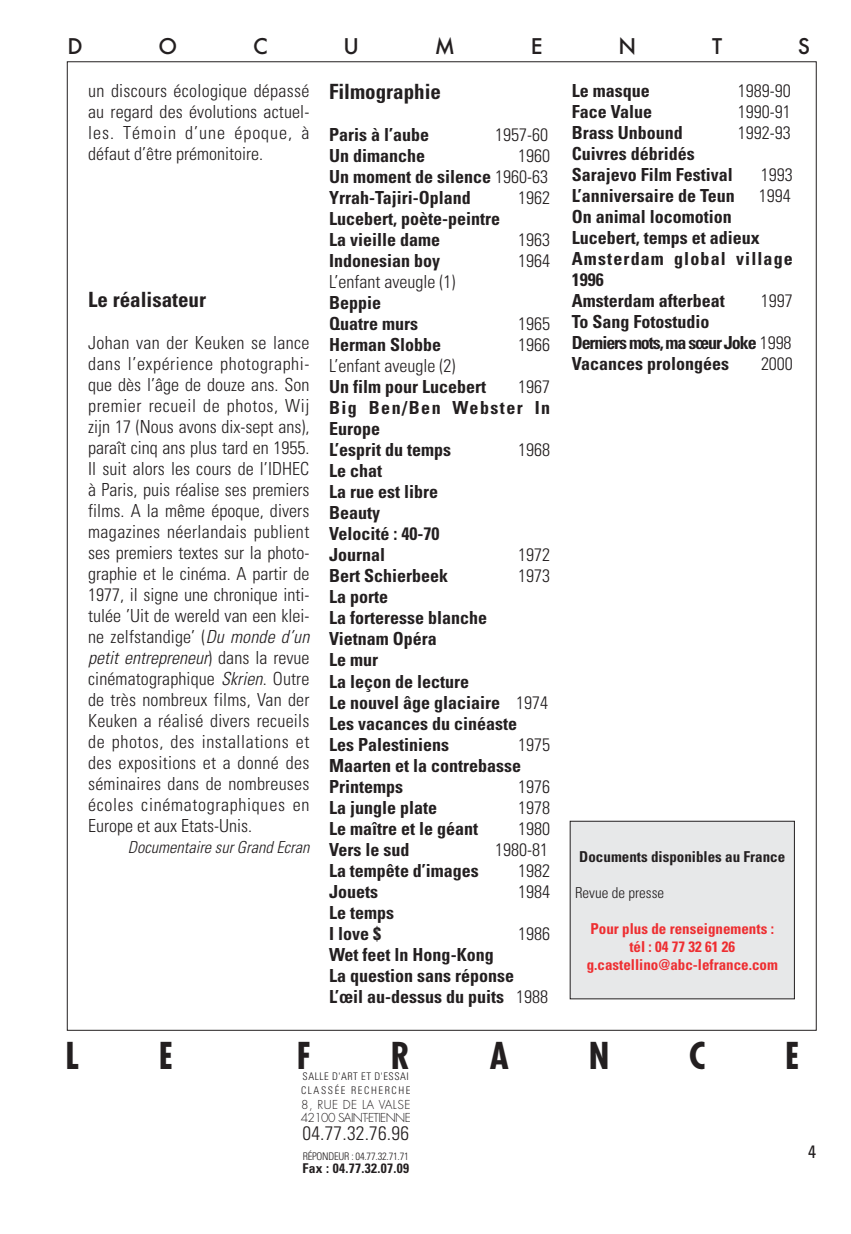
<style>
.page{position:relative;width:851px;height:1234px;background:#fff}
.page>*{position:absolute;margin:0;border:0;box-sizing:border-box;transform-origin:0 0}
.t1{font:700 condensed 36px "Futura";color:#231f20}
.t2{font:700 condensed 21px "Univers";color:#231f20}
.t3{font:500 21px "Futura";color:#231f20}
.t4{font:300 condensed 19.5px "Univers";letter-spacing:.01em;color:#231f20}
.t5{font:300 condensed 18px/21px "Univers";color:#231f20;text-align:justify}
.t6{font:700 condensed 18px/21px "Univers";color:#231f20}
.t7{font:condensed 18px "Univers";color:#231f20}
.t8{font:italic 300 condensed 16.5px "Univers";color:#231f20}
.t9{font:700 condensed 15px/18px "Univers";color:#ee2e31;text-align:center}
.t10{font:700 condensed 15px "Univers";color:#231f20}
.t11{font:300 condensed 15px "Univers";color:#231f20}
.t12{font:700 condensed 13.5px "Univers";letter-spacing:.025em;color:#231f20}
.t13{font:300 12px/13.5px "Futura";letter-spacing:-.05em;color:#231f20}
.t14{font:300 condensed 10.5px/13.5px "Univers";letter-spacing:.15em;color:#231f20}
.t15{font:300 condensed 10.5px "Univers";letter-spacing:-.02em;color:#231f20}
.s1{font-style:italic}
.s2{font-weight:300}
</style>
<div class="page">
<div style="left:570px;top:821px;width:224px;height:177px;background:#e7e8e9"></div>
<p class="t3" style="left:67px;top:37px;width:17px">D</p>
<p class="t3" style="left:158px;top:37px;width:20px">O</p>
<p class="t3" style="left:253px;top:37px;width:16px">C</p>
<p class="t3" style="left:343px;top:37px;width:17px">U</p>
<p class="t3" style="left:435px;top:37px;width:22px">M</p>
<p class="t3" style="left:531px;top:37px;width:13px">E</p>
<p class="t3" style="left:618px;top:37px;width:19px">N</p>
<p class="t3" style="left:712px;top:37px;width:12px">T</p>
<p class="t3" style="left:797px;top:37px;width:14px">S</p>
<p class="t5" style="left:88px;top:82px;width:223px">un discours écologique dépassé au regard des évolutions actuel&shy;les. Témoin d’une époque, à défaut d’être prémonitoire.</p>
<p class="t2" style="left:88px;top:291px;width:119px">Le réalisateur</p>
<p class="t5" style="left:88px;top:334px;width:223px">Johan van der Keuken se lance dans l’expérience photographi&shy;que dès l’âge de douze ans. Son premier recueil de photos, Wij zijn 17 (Nous avons dix-sept ans), paraît cinq ans plus tard en 1955.<br>Il suit alors les cours de l’IDHEC à Paris, puis réalise ses premiers films. A la même époque, divers magazines néerlandais publient ses premiers textes sur la photo&shy;graphie et le cinéma. A partir de 1977, il signe une chronique inti&shy;tulée ’Uit de wereld van een klei&shy;ne zelfstandige’ (<span class="s1">Du monde d’un petit entrepreneur</span>) dans la revue cinématographique <span class="s1">Skrien</span>. Outre de très nombreux films, Van der Keuken a réalisé divers recueils de photos, des installations et des expositions et a donné des séminaires dans de nombreuses écoles cinématographiques en Europe et aux Etats-Unis.</p>
<p class="t8" style="left:128px;top:841px;width:183px">Documentaire sur Grand Ecran</p>
<p class="t2" style="left:329px;top:84px;width:113px">Filmographie</p>
<p class="t6" style="left:329px;top:126px;width:101px">Paris à l’aube</p>
<p class="t5" style="left:495px;top:126px;width:54px">1957-60</p>
<p class="t6" style="left:329px;top:147px;width:97px">Un dimanche</p>
<p class="t6" style="left:329px;top:147px;width:223px;text-align:justify;text-indent:189px"><span class="s2">1960<br></span>Un moment de silence <span class="s2">1960-63<br></span>Yrrah-Tajiri-Opland</p>
<p class="t5" style="left:518px;top:189px;width:33px">1962</p>
<p class="t6" style="left:329px;top:210px;width:172px">Lucebert, poète-peintre<br>La vieille dame</p>
<p class="t5" style="left:518px;top:231px;width:33px">1963</p>
<p class="t6" style="left:329px;top:252px;width:112px">Indonesian boy</p>
<p class="t5" style="left:518px;top:252px;width:33px">1964</p>
<p class="t5" style="left:329px;top:273px;width:128px">L’enfant aveugle (1)</p>
<p class="t6" style="left:329px;top:294px;width:90px">Beppie<br>Quatre murs</p>
<p class="t5" style="left:518px;top:315px;width:33px">1965</p>
<p class="t6" style="left:329px;top:336px;width:113px">Herman Slobbe</p>
<p class="t5" style="left:518px;top:336px;width:33px">1966</p>
<p class="t5" style="left:329px;top:357px;width:128px">L’enfant aveugle (2)</p>
<p class="t6" style="left:329px;top:378px;width:158px">Un film pour Lucebert</p>
<p class="t5" style="left:518px;top:378px;width:33px">1967</p>
<p class="t6" style="left:329px;top:399px;width:223px">Big Ben/Ben Webster In<br>Europe<br>L’esprit du temps</p>
<p class="t5" style="left:518px;top:441px;width:33px">1968</p>
<p class="t6" style="left:329px;top:462px;width:112px">Le chat<br>La rue est libre<br>Beauty<br>Velocité : 40-70<br>Journal</p>
<p class="t5" style="left:518px;top:546px;width:33px">1972</p>
<p class="t6" style="left:329px;top:567px;width:120px">Bert Schierbeek</p>
<p class="t5" style="left:518px;top:567px;width:33px">1973</p>
<p class="t6" style="left:329px;top:588px;width:220px">La porte<br>La forteresse blanche<br>Vietnam Opéra<br>Le mur<br>La leçon de lecture<br>Le nouvel âge glaciaire <span class="s2">1974<br></span>Les vacances du cinéaste<br>Les Palestiniens</p>
<p class="t5" style="left:518px;top:735px;width:33px">1975</p>
<p class="t6" style="left:329px;top:756px;width:193px">Maarten et la contrebasse<br>Printemps</p>
<p class="t5" style="left:518px;top:777px;width:33px">1976</p>
<p class="t6" style="left:329px;top:798px;width:110px">La jungle plate</p>
<p class="t5" style="left:518px;top:798px;width:33px">1978</p>
<p class="t6" style="left:329px;top:819px;width:150px">Le maître et le géant</p>
<p class="t5" style="left:518px;top:819px;width:33px">1980</p>
<p class="t6" style="left:329px;top:840px;width:82px">Vers le sud</p>
<p class="t5" style="left:495px;top:840px;width:54px">1980-81</p>
<p class="t6" style="left:329px;top:861px;width:151px">La tempête d’images</p>
<p class="t5" style="left:518px;top:861px;width:33px">1982</p>
<p class="t6" style="left:329px;top:882px;width:50px">Jouets</p>
<p class="t5" style="left:518px;top:882px;width:33px">1984</p>
<p class="t6" style="left:329px;top:903px;width:66px">Le temps<br>I love $</p>
<p class="t5" style="left:518px;top:924px;width:33px">1986</p>
<p class="t6" style="left:329px;top:945px;width:221px">Wet feet ln Hong-Kong<br>La question sans réponse<br>L’œil au-dessus du puits <span class="s2">1988</span></p>
<p class="t6" style="left:571px;top:82px;width:79px">Le masque</p>
<p class="t5" style="left:737px;top:82px;width:54px">1989-90</p>
<p class="t6" style="left:571px;top:103px;width:82px">Face Value</p>
<p class="t5" style="left:737px;top:103px;width:54px">1990-91</p>
<p class="t6" style="left:571px;top:124px;width:112px">Brass Unbound</p>
<p class="t5" style="left:737px;top:124px;width:54px">1992-93</p>
<p class="t6" style="left:571px;top:145px;width:162px">Cuivres débridés<br>Sarajevo Film Festival</p>
<p class="t5" style="left:760px;top:166px;width:33px">1993</p>
<p class="t6" style="left:571px;top:187px;width:164px">L’anniversaire de Teun</p>
<p class="t5" style="left:758px;top:187px;width:33px">1994</p>
<p class="t6" style="left:571px;top:208px;width:223px">On animal locomotion<br>Lucebert, temps et adieux<br>Amsterdam global village<br>1996<br>Amsterdam afterbeat</p>
<p class="t5" style="left:760px;top:292px;width:33px">1997</p>
<p class="t6" style="left:571px;top:313px;width:221px">To Sang Fotostudio<br>Derniers mots, ma sœur Joke <span class="s2">1998<br></span>Vacances prolongées</p>
<p class="t5" style="left:760px;top:355px;width:33px">2000</p>
<p class="t10" style="left:579px;top:851px;width:207px">Documents disponibles au France</p>
<p class="t11" style="left:575px;top:887px;width:91px">Revue de presse</p>
<p class="t9" style="left:586px;top:921px;width:193px">Pour plus de renseignements : tél : 04 77 32 61 26 g.castellino@abc-lefrance.com</p>
<h1 class="t1" style="left:65px;top:1039px;width:15px">L</h1>
<h1 class="t1" style="left:159px;top:1039px;width:16px">E</h1>
<h1 class="t1" style="left:297px;top:1039px;width:16px">F</h1>
<h1 class="t1" style="left:391px;top:1039px;width:21px">R</h1>
<h1 class="t1" style="left:490px;top:1039px;width:21px">A</h1>
<h1 class="t1" style="left:588px;top:1039px;width:22px">N</h1>
<h1 class="t1" style="left:689px;top:1039px;width:18px">C</h1>
<h1 class="t1" style="left:785px;top:1039px;width:16px">E</h1>
<p class="t14" style="left:301px;top:1070px;width:111px">SALLE D'ART ET D'ESSAI<br>CLASSÉE RECHERCHE</p>
<p class="t13" style="left:300px;top:1098px;width:112px">8, RUE DE LA VALSE<br>42100 SAINT-ETIENNE</p>
<p class="t4" style="left:302px;top:1125px;width:108px">04.77.32.76.96</p>
<p class="t15" style="left:302px;top:1151px;width:108px">RÉPONDEUR : 04.77.32.71.71</p>
<p class="t12" style="left:302px;top:1162px;width:108px">Fax : 04.77.32.07.09</p>
<p class="t7" style="left:808px;top:1144px;width:9px">4</p>
</div>
